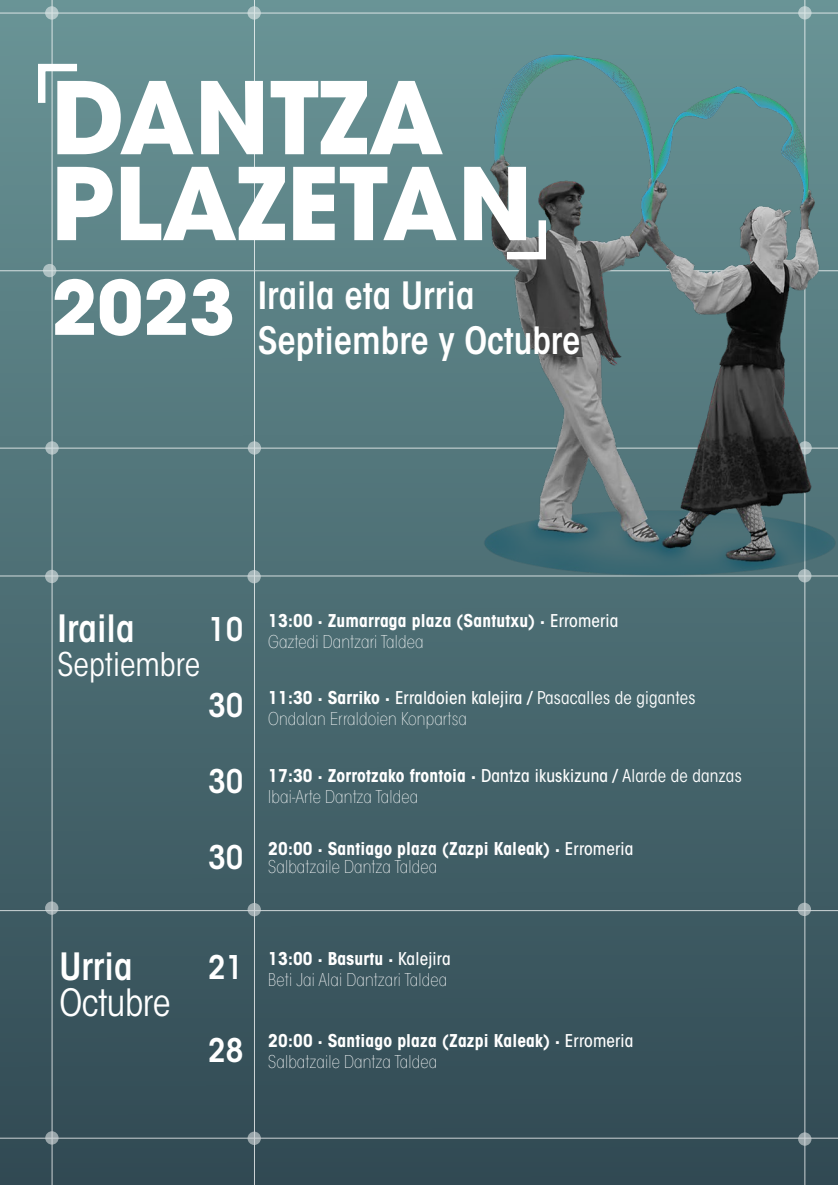
<style>
.page{position:relative;width:838px;height:1185px;background:#fff}
.page>*{position:absolute;margin:0;border:0;box-sizing:border-box;transform-origin:0 0}
.t1{font:700 99.05px/85.8px "ITC Avant Garde Std";color:#fff}
.t2{font:600 condensed 37.27px/44.8px "ITC Avant Garde Std";color:#fff}
.t3{font:condensed 37.27px "ITC Avant Garde Std";letter-spacing:-.01em;color:#fff}
.t4{font:600 condensed 32.38px "ITC Avant Garde Std";letter-spacing:.01em;color:#fff}
.t5{font:condensed 32.38px "ITC Avant Garde Std";color:#fff}
.t6{font:700 condensed 17.5px/21px "ITC Avant Garde Std";letter-spacing:.01em;color:#fff}
.t7{font:200 condensed 17.5px/21px "ITC Avant Garde Std";letter-spacing:.01em;color:#fff}
.s1{font-weight:500}
.s2{font-weight:200}
.s3{font-weight:700}
.s4{font-weight:400}
</style>
<div class="page">
<div style="left:0;top:0;width:837px;height:1184px;background:linear-gradient(to bottom,#699496,#314a54)"></div>
<hr style="left:254px;top:0;width:1px;height:1184px;background:#fff">
<hr style="left:52px;top:0;width:1px;height:1184px;background:#fff">
<hr style="left:804px;top:0;width:1px;height:1184px;background:#fff">
<hr style="left:0;top:448px;width:837px;height:1px;background:#fff">
<hr style="left:0;top:270px;width:837px;height:1px;background:#fff">
<hr style="left:0;top:13px;width:837px;height:1px;background:#fff">
<hr style="left:0;top:1137px;width:837px;height:1px;background:#fff">
<hr style="left:0;top:575px;width:837px;height:1px;background:#fff">
<hr style="left:0;top:910px;width:837px;height:1px;background:#fff">
<svg style="left:247px;top:1131px;width:14px;height:13px"></svg>
<svg style="left:247px;top:570px;width:14px;height:13px"></svg>
<svg style="left:248px;top:441px;width:13px;height:13px"></svg>
<svg style="left:247px;top:223px;width:14px;height:14px"></svg>
<svg style="left:247px;top:6px;width:14px;height:14px"></svg>
<svg style="left:45px;top:1131px;width:14px;height:13px"></svg>
<svg style="left:45px;top:569px;width:13px;height:14px"></svg>
<svg style="left:45px;top:901px;width:13px;height:13px"></svg>
<svg style="left:247px;top:902px;width:14px;height:14px"></svg>
<svg style="left:797px;top:902px;width:13px;height:13px"></svg>
<svg style="left:45px;top:441px;width:14px;height:13px"></svg>
<svg style="left:43px;top:264px;width:13px;height:13px"></svg>
<svg style="left:45px;top:6px;width:13px;height:14px"></svg>
<svg style="left:798px;top:1132px;width:13px;height:13px"></svg>
<img style="left:468px;top:0;width:369px;height:665px">
<svg style="left:34px;top:60px;width:50px;height:50px"></svg>
<svg style="left:499px;top:213px;width:50px;height:50px"></svg>
<h1 class="t1" style="left:51px;top:74px;width:483px">DANTZA<br>PLAZETAN</h1>
<h2 class="t2" style="left:51px;top:272px;width:530px;text-indent:206px">Iraila eta Urria<br><sup>2023</sup> Septiembre y Octubre</h2>
<h2 class="t2" style="left:58px;top:605px;width:78px">Iraila</h2>
<h3 class="t5" style="left:58px;top:645px;width:144px">Septiembre</h3>
<h3 class="t4" style="left:208px;top:609px;width:37px">10</h3>
<h3 class="t4" style="left:208px;top:685px;width:37px">30</h3>
<h3 class="t4" style="left:208px;top:761px;width:37px">30</h3>
<h3 class="t4" style="left:208px;top:836px;width:37px">30</h3>
<p class="t6" style="left:268px;top:610px;width:352px">13:00 · Zumarraga plaza (Santutxu) · <span class="s1">Erromeria<br></span><span class="s2">Gaztedi Dantzari Taldea</span></p>
<p class="t7" style="left:268px;top:688px;width:428px"><span class="s3">11:30 · Sarriko ·</span> <span class="s1">Erraldoien kalejira /</span> <span class="s4">Pasacalles de gigantes<br></span>Ondalan Erraldoien Konpartsa</p>
<p class="t6" style="left:268px;top:764px;width:475px">17:30 · Zorrotzako frontoia · <span class="s1">Dantza ikuskizuna /</span> <span class="s4">Alarde de danzas<br></span><span class="s2">Ibai-Arte Dantza Taldea</span></p>
<p class="t6" style="left:268px;top:839px;width:366px;line-height:17.5px">20:00 · Santiago plaza (Zazpi Kaleak) · <span class="s1">Erromeria<br></span><span class="s2">Salbatzaile Dantza Taldea</span></p>
<h2 class="t2" style="left:59px;top:943px;width:75px">Urria</h2>
<h2 class="t3" style="left:59px;top:979px;width:113px">Octubre</h2>
<h3 class="t4" style="left:208px;top:947px;width:37px">21</h3>
<h3 class="t4" style="left:208px;top:1029px;width:37px">28</h3>
<p class="t7" style="left:268px;top:948px;width:184px"><span class="s3">13:00 · Basurtu ·</span> <span class="s1">Kalejira<br></span>Beti Jai Alai Dantzari Taldea</p>
<p class="t6" style="left:268px;top:1029px;width:366px">20:00 · Santiago plaza (Zazpi Kaleak) · <span class="s1">Erromeria<br></span><span class="s2">Salbatzaile Dantza Taldea</span></p>
</div>
